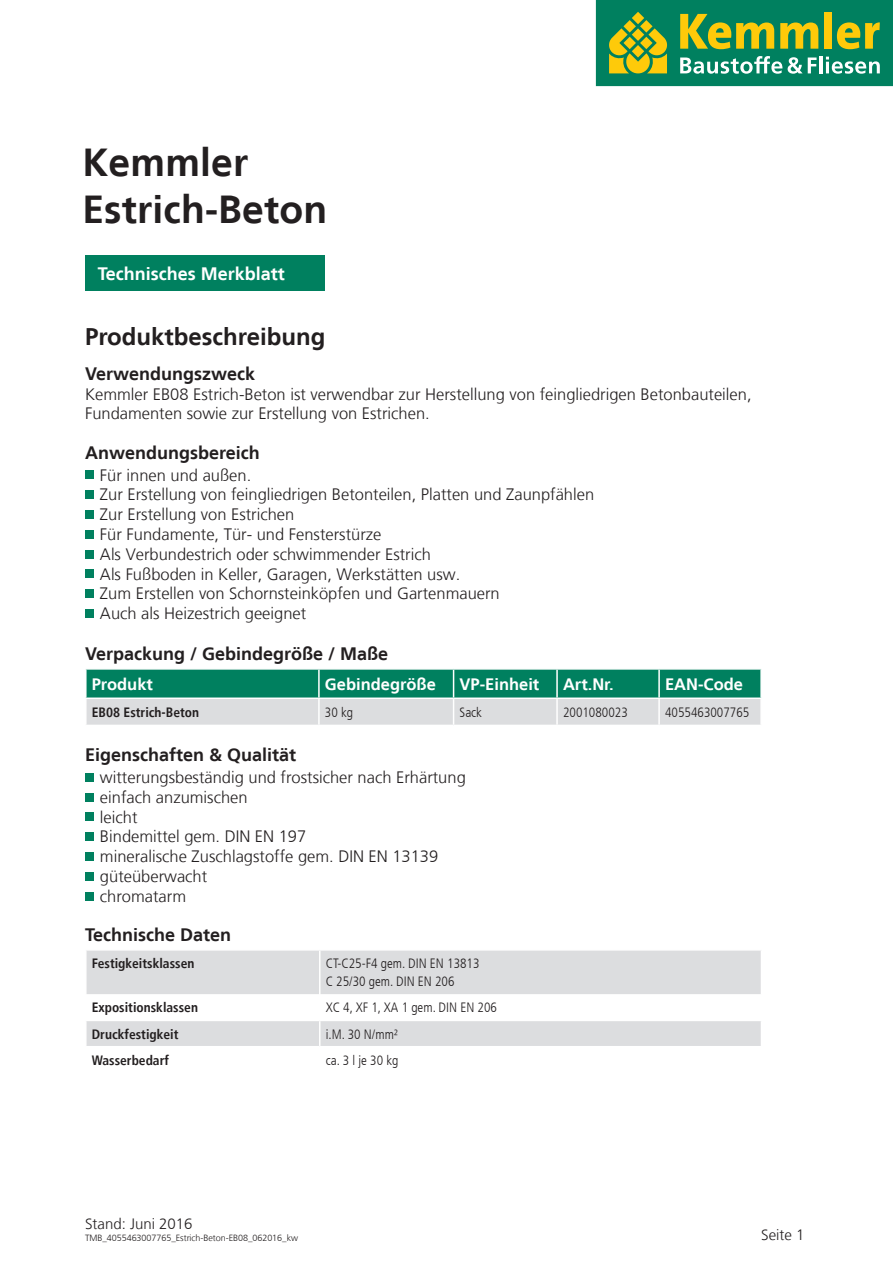
<style>
.page{position:relative;width:893px;height:1263px;background:#fff}
.page>*{position:absolute;margin:0;border:0;box-sizing:border-box;transform-origin:0 0}
.t1{font:700 39px/46.8px "Frutiger LT";letter-spacing:.005em;color:#231f20}
.t2{font:700 24px "Frutiger LT";color:#231f20}
.t3{font:700 18px "Frutiger LT";color:#231f20}
.t4{font:700 18px "Frutiger LT";color:#fff}
.t5{font:300 16.5px/19.8px "Frutiger LT";color:#231f20}
.t6{font:700 16.5px "Frutiger LT";color:#fff}
.t7{font:300 15px "Frutiger LT";color:#231f20}
.t8{font:300 condensed 13.5px/18px "Frutiger LT";color:#231f20}
.t9{font:700 condensed 13.5px "Frutiger LT";color:#231f20}
.t10{font:300 9px "Frutiger LT";letter-spacing:-.005em;color:#231f20}
</style>
<div class="page">
<div style="left:596px;top:0;width:297px;height:86px;background:#00805f"></div>
<svg style="left:680px;top:56px;width:102px;height:18px"></svg>
<svg style="left:788px;top:57px;width:28px;height:17px"></svg>
<hr style="left:819px;top:56px;width:3px;height:17px;background:#fff">
<svg style="left:826px;top:57px;width:54px;height:17px"></svg>
<svg style="left:609px;top:12px;width:59px;height:62px"></svg>
<svg style="left:680px;top:14px;width:94px;height:35px"></svg>
<svg style="left:780px;top:23px;width:38px;height:26px"></svg>
<div style="left:824px;top:12px;width:8px;height:37px;background:#feca0a"></div>
<svg style="left:837px;top:22px;width:43px;height:27px"></svg>
<div style="left:85px;top:471px;width:8px;height:8px;background:#00805f"></div>
<div style="left:85px;top:490px;width:8px;height:9px;background:#00805f"></div>
<div style="left:85px;top:510px;width:8px;height:9px;background:#00805f"></div>
<div style="left:85px;top:530px;width:8px;height:8px;background:#00805f"></div>
<div style="left:85px;top:550px;width:8px;height:8px;background:#00805f"></div>
<div style="left:85px;top:570px;width:8px;height:8px;background:#00805f"></div>
<div style="left:85px;top:589px;width:8px;height:9px;background:#00805f"></div>
<div style="left:85px;top:609px;width:8px;height:9px;background:#00805f"></div>
<svg style="left:86px;top:669px;width:675px;height:56px;background:#70b0a1"></svg>
<hr style="left:556px;top:699px;width:2px;height:26px;background:#fff">
<hr style="left:658px;top:699px;width:2px;height:26px;background:#fff">
<hr style="left:760px;top:699px;width:2px;height:26px;background:#fff">
<div style="left:85px;top:773px;width:8px;height:8px;background:#00805f"></div>
<div style="left:85px;top:793px;width:8px;height:8px;background:#00805f"></div>
<div style="left:85px;top:813px;width:8px;height:8px;background:#00805f"></div>
<div style="left:85px;top:832px;width:8px;height:9px;background:#00805f"></div>
<div style="left:85px;top:852px;width:8px;height:9px;background:#00805f"></div>
<div style="left:85px;top:872px;width:8px;height:8px;background:#00805f"></div>
<div style="left:85px;top:892px;width:8px;height:8px;background:#00805f"></div>
<svg style="left:86px;top:950px;width:675px;height:96px"></svg>
<hr style="left:85px;top:1020px;width:235px;height:1px;background:#fff">
<hr style="left:320px;top:1020px;width:442px;height:1px;background:#fff">
<div style="left:85px;top:255px;width:239px;height:36px;background:#00805f"></div>
<h1 class="t1" style="left:82px;top:139px;width:246px">Kemmler<br>Estrich-Beton</h1>
<p class="t4" style="left:98px;top:263px;width:189px">Technisches Merkblatt</p>
<h2 class="t2" style="left:85px;top:323px;width:242px">Produktbeschreibung</h2>
<p class="t3" style="left:85px;top:363px;width:172px">Verwendungszweck</p>
<p class="t5" style="left:85px;top:384px;width:668px">Kemmler EB08 Estrich-Beton ist verwendbar zur Herstellung von feingliedrigen Betonbauteilen,<br>Fundamenten sowie zur Erstellung von Estrichen.</p>
<p class="t3" style="left:85px;top:442px;width:176px">Anwendungsbereich</p>
<p class="t5" style="left:100px;top:465px;width:496px">Für innen und außen.<br>Zur Erstellung von feingliedrigen Betonteilen, Platten und Zaunpfählen Zur Erstellung von Estrichen<br>Für Fundamente, Tür- und Fensterstürze<br>Als Verbundestrich oder schwimmender Estrich<br>Als Fußboden in Keller, Garagen, Werkstätten usw.<br>Zum Erstellen von Schornsteinköpfen und Gartenmauern<br>Auch als Heizestrich geeignet</p>
<p class="t3" style="left:85px;top:644px;width:305px">Verpackung / Gebindegröße / Maße</p>
<p class="t6" style="left:92px;top:674px;width:63px">Produkt</p>
<p class="t6" style="left:325px;top:674px;width:112px">Gebindegröße</p>
<p class="t6" style="left:460px;top:674px;width:81px">VP-Einheit</p>
<p class="t6" style="left:563px;top:674px;width:52px">Art.Nr.</p>
<p class="t6" style="left:665px;top:674px;width:79px">EAN-Code</p>
<p class="t9" style="left:92px;top:704px;width:109px">EB08 Estrich-Beton</p>
<p class="t8" style="left:325px;top:703px;width:30px">30 kg</p>
<p class="t8" style="left:460px;top:703px;width:24px">Sack</p>
<p class="t8" style="left:563px;top:703px;width:66px">2001080023</p>
<p class="t8" style="left:665px;top:703px;width:86px">4055463007765</p>
<p class="t3" style="left:85px;top:745px;width:213px">Eigenschaften &amp; Qualität</p>
<p class="t5" style="left:100px;top:768px;width:367px">witterungsbeständig und frostsicher nach Erhärtung einfach anzumischen<br>leicht<br>Bindemittel gem. DIN EN 197<br>mineralische Zuschlagstoffe gem. DIN EN 13139 güteüberwacht<br>chromatarm</p>
<p class="t3" style="left:85px;top:924px;width:148px">Technische Daten</p>
<p class="t9" style="left:92px;top:955px;width:104px">Festigkeitsklassen</p>
<p class="t8" style="left:326px;top:954px;width:155px">CT-C25-F4 gem. DIN EN 13813<br>C 25/30 gem. DIN EN 206</p>
<p class="t9" style="left:92px;top:1000px;width:108px">Expositionsklassen</p>
<p class="t8" style="left:326px;top:999px;width:173px">XC 4, XF 1, XA 1 gem. DIN EN 206</p>
<p class="t9" style="left:92px;top:1026px;width:88px">Druckfestigkeit</p>
<p class="t8" style="left:326px;top:1025px;width:74px">i.M. 30 N/mm²</p>
<p class="t9" style="left:92px;top:1052px;width:79px">Wasserbedarf</p>
<p class="t8" style="left:326px;top:1051px;width:74px">ca. 3 l je 30 kg</p>
<p class="t7" style="left:85px;top:1215px;width:109px">Stand: Juni 2016</p>
<p class="t10" style="left:85px;top:1232px;width:215px">TMB_4055463007765_Estrich-Beton-EB08_062016_kw</p>
<p class="t7" style="left:761px;top:1227px;width:45px">Seite 1</p>
</div>
